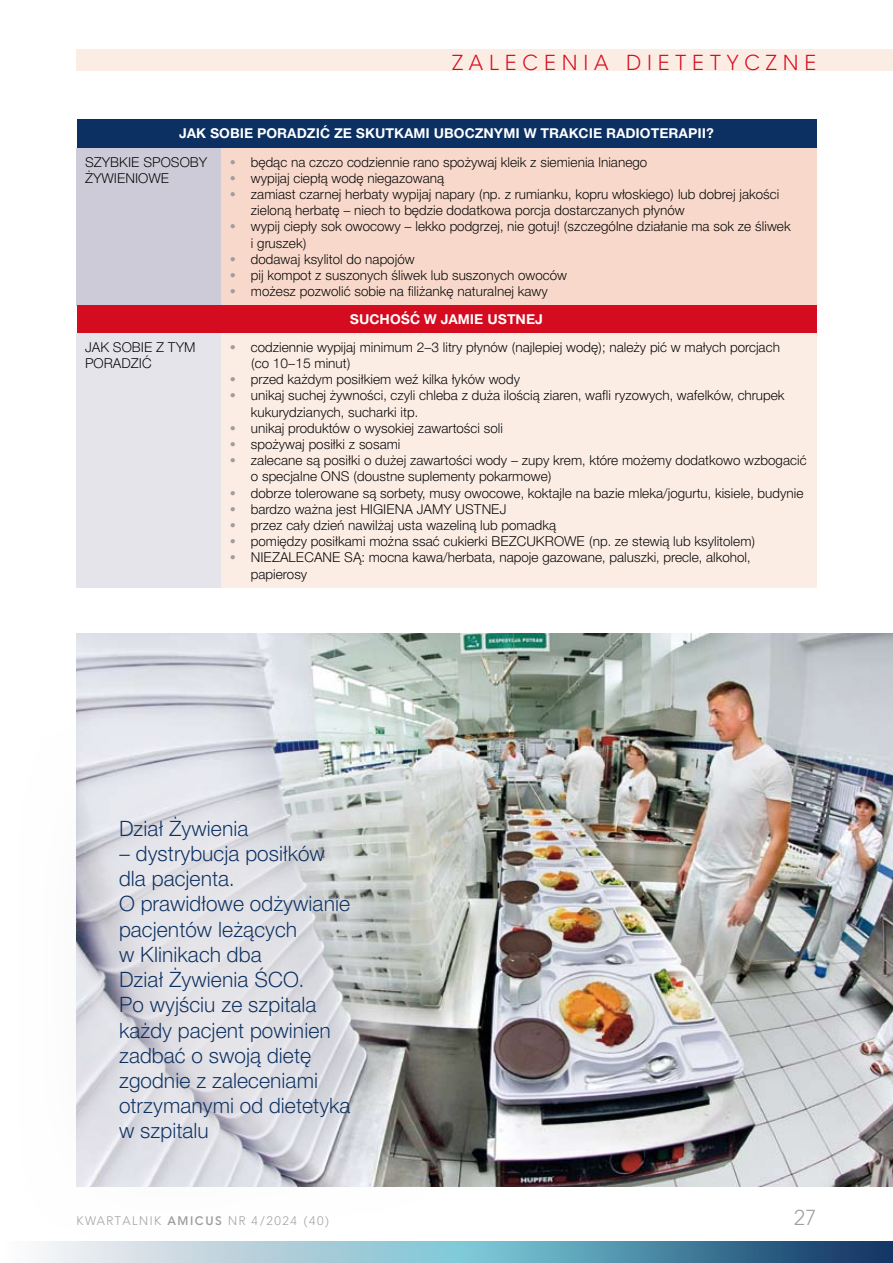
<style>
.page{position:relative;width:893px;height:1263px;background:#fff}
.page>*{position:absolute;margin:0;border:0;box-sizing:border-box;transform-origin:0 0}
.t1{font:21px/25.2px "Switzer EFN Light";color:#0b3061}
.t2{font:21px "Straight EFN";letter-spacing:.28em;color:#d50b1f}
.t3{font:21px "Straight EFN";color:#9c9d9f}
.t4{font:13.5px/16.2px "Switzer EFN Light";color:#000}
.t5{font:700 13.5px "Switzer EFN";color:#fff}
.t6{font:12px "Straight EFN";letter-spacing:.13em;color:#9c9d9f}
.t7{font:700 12px "Straight EFN";letter-spacing:.13em;color:#9c9d9f}
.s1{color:#9c9d9f}
.s2{font-weight:400}
</style>
<div class="page">
<div style="left:77px;top:49px;width:816px;height:21px;background:#fbece4"></div>
<div style="left:77px;top:119px;width:739px;height:29px;background:#0b3061"></div>
<div style="left:77px;top:148px;width:144px;height:157px;background:#cecbd8"></div>
<div style="left:221px;top:148px;width:595px;height:157px;background:#f7d8ca"></div>
<div style="left:77px;top:305px;width:739px;height:28px;background:#d50b1f"></div>
<div style="left:77px;top:333px;width:144px;height:255px;background:#e6e4eb"></div>
<div style="left:221px;top:333px;width:595px;height:255px;background:#fbece4"></div>
<img style="left:77px;top:634px;width:816px;height:552px">
<svg style="left:40px;top:706px;width:519px;height:536px"></svg>
<svg style="left:40px;top:1242px;width:853px;height:21px;background:#7eaabe"></svg>
<h1 class="t2" style="left:452px;top:50px;width:70px">ZALECE</h1>
<h1 class="t2" style="left:562px;top:50px;width:253px">NIA D IE TE TYC ZNE</h1>
<p class="t5" style="left:179px;top:126px;width:536px">JAK SOBIE PORADZIĆ ZE SKUTKAMI UBOCZNYMI W TRAKCIE RADIOTERAPII?</p>
<p class="t4" style="left:85px;top:154px;width:124px">SZYBKIE SPOSOBY<br>ŻYWIENIOWE</p>
<p class="t4" style="left:230px;top:154px;width:419px"><span class="s1">•</span> będąc na czczo codziennie rano spożywaj kleik z siemienia lnianego</p>
<p class="t4" style="left:230px;top:170px;width:216px"><span class="s1">•</span> wypijaj ciepłą wodę niegazowaną</p>
<p class="t4" style="left:251px;top:186px;width:530px;text-indent:-21px"><span class="s1">•</span> zamiast czarnej herbaty wypijaj napary (np. z rumianku, kopru włoskiego) lub dobrej jakości zieloną herbatę – niech to będzie dodatkowa porcja dostarczanych płynów</p>
<p class="t4" style="left:251px;top:218px;width:541px;text-indent:-21px"><span class="s1">•</span> wypij ciepły sok owocowy – lekko podgrzej, nie gotuj! (szczególne działanie ma sok ze śliwek i gruszek)</p>
<p class="t4" style="left:230px;top:251px;width:187px"><span class="s1">•</span> dodawaj ksylitol do napojów</p>
<p class="t4" style="left:230px;top:267px;width:339px"><span class="s1">•</span> pij kompot z suszonych śliwek lub suszonych owoców</p>
<p class="t4" style="left:230px;top:283px;width:320px"><span class="s1">•</span> możesz pozwolić sobie na filiżankę naturalnej kawy</p>
<p class="t5" style="left:350px;top:311px;width:194px">SUCHOŚĆ W JAMIE USTNEJ</p>
<p class="t4" style="left:85px;top:339px;width:112px">JAK SOBIE Z TYM<br>PORADZIĆ</p>
<p class="t4" style="left:251px;top:339px;width:531px;text-indent:-21px"><span class="s1">•</span> codziennie wypijaj minimum 2–3 litry płynów (najlepiej wodę); należy pić w małych porcjach (co 10–15 minut)</p>
<p class="t4" style="left:230px;top:371px;width:292px"><span class="s1">•</span> przed każdym posiłkiem weź kilka łyków wody</p>
<p class="t4" style="left:251px;top:387px;width:535px;text-indent:-21px"><span class="s1">•</span> unikaj suchej żywności, czyli chleba z duża ilością ziaren, wafli ryzowych, wafelków, chrupek kukurydzianych, sucharki itp.</p>
<p class="t4" style="left:230px;top:420px;width:275px"><span class="s1">•</span> unikaj produktów o wysokiej zawartości soli</p>
<p class="t4" style="left:230px;top:436px;width:172px"><span class="s1">•</span> spożywaj posiłki z sosami</p>
<p class="t4" style="left:251px;top:452px;width:557px;text-indent:-21px"><span class="s1">•</span> zalecane są posiłki o dużej zawartości wody – zupy krem, które możemy dodatkowo wzbogacić o specjalne ONS (doustne suplementy pokarmowe)</p>
<p class="t4" style="left:230px;top:485px;width:575px"><span class="s1">•</span> dobrze tolerowane są sorbety, musy owocowe, koktajle na bazie mleka/jogurtu, kisiele, budynie</p>
<p class="t4" style="left:230px;top:501px;width:278px"><span class="s1">•</span> bardzo ważna jest HIGIENA JAMY USTNEJ</p>
<p class="t4" style="left:230px;top:517px;width:328px"><span class="s1">•</span> przez cały dzień nawilżaj usta wazeliną lub pomadką</p>
<p class="t4" style="left:230px;top:533px;width:527px"><span class="s1">•</span> pomiędzy posiłkami można ssać cukierki BEZCUKROWE (np. ze stewią lub ksylitolem)</p>
<p class="t4" style="left:251px;top:549px;width:501px;text-indent:-21px"><span class="s1">•</span> NIEZALECANE SĄ: mocna kawa/herbata, napoje gazowane, paluszki, precle, alkohol, papierosy</p>
<h1 class="t1" style="left:119px;top:816px;width:131px">Dział Żywienia</h1>
<p class="t1" style="left:119px;top:841px;width:233px">– dystrybucja posiłków dla pacjenta.<br>O prawidłowe odżywianie pacjentów leżących<br>w Klinikach dba<br>Dział Żywienia ŚCO.<br>Po wyjściu ze szpitala każdy pacjent powinien zadbać o swoją dietę zgodnie z zaleceniami otrzymanymi od dietetyka w szpitalu</p>
<p class="t6" style="left:77px;top:1213px;width:18px">KWARTALNI</p>
<p class="t7" style="left:154px;top:1213px;width:83px"><span class="s2">K</span> AMICUS <span class="s2">NR</span></p>
<p class="t6" style="left:252px;top:1213px;width:79px">4/2024 (40)</p>
<h1 class="t3" style="left:794px;top:1205px;width:24px">27</h1>
</div>
